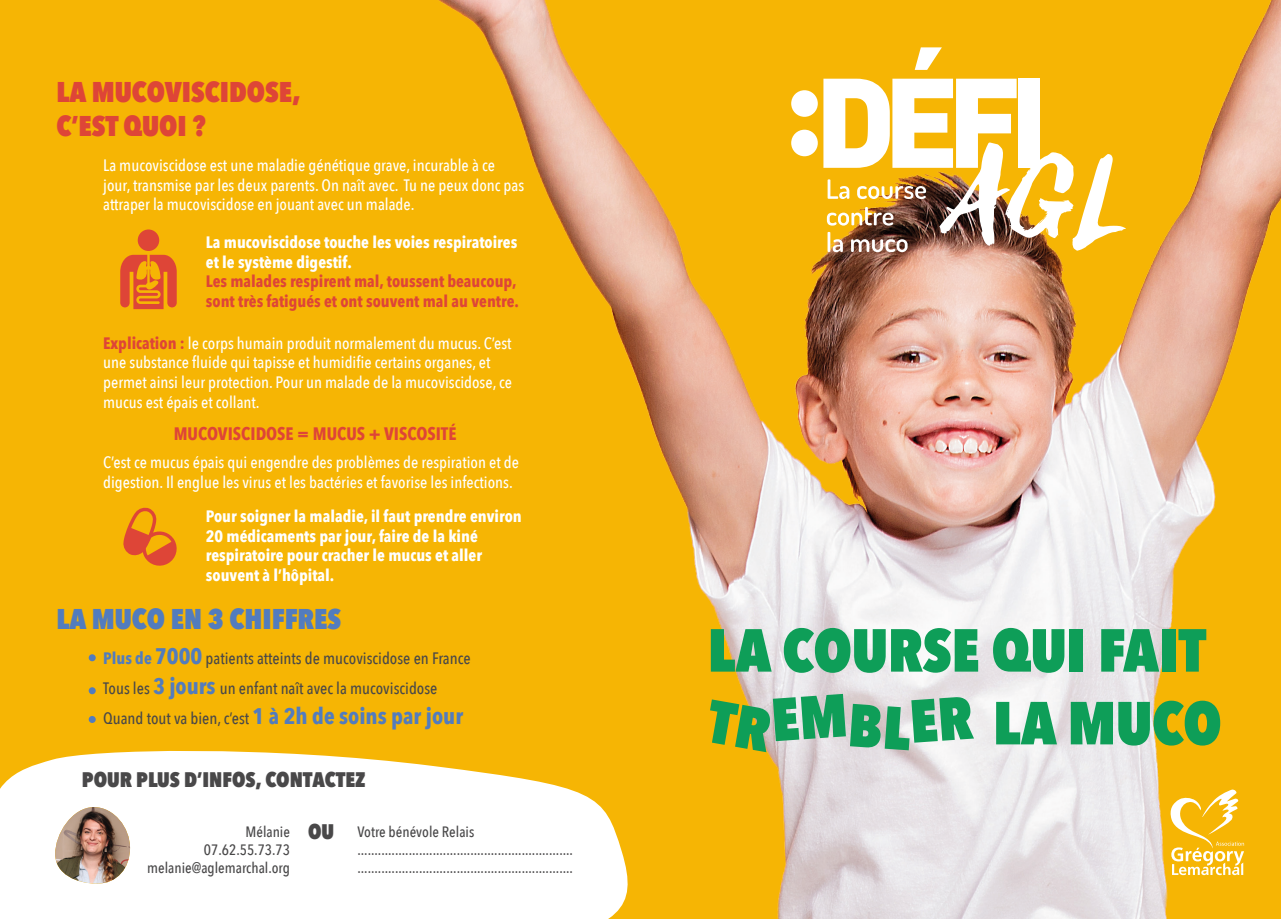
<style>
.page{position:relative;width:1285px;height:919px;background:#fff}
.page>*{position:absolute;margin:0;border:0;box-sizing:border-box;transform-origin:0 0}
.t1{font:800 60px "Avenir Next Condensed";color:#0e9e58}
.t2{font:800 28.5px "Avenir Next Condensed";color:#de4537}
.t3{font:800 28.5px "Avenir Next Condensed";color:#527cbe}
.t4{font:800 21px "Avenir Next Condensed";color:#494849}
.t5{font:700 18px "Avenir Next Condensed";color:#de4537}
.t6{font:500 16.5px/19.8px "Avenir Next Condensed";color:#fff}
.t7{font:700 16.5px/19.8px "Avenir Next Condensed";color:#fff}
.t8{font:500 16.5px "Avenir Next Condensed";color:#494849}
.t9{font:700 16.5px "Avenir Next Condensed";color:#de4537}
.t10{font:500 15px/18px "Avenir Next Condensed";color:#494849}
.s1{font-weight:700;color:#de4537}
.s2{font-weight:700;color:#527cbe}
.s3{font-weight:700;font-size:22.5px;color:#527cbe}
</style>
<div class="page">
<div style="left:0;top:0;width:1280px;height:918px;background:#f6b504"></div>
<img style="left:438px;top:0;width:842px;height:918px">
<svg style="left:0;top:745px;width:639px;height:173px;background:#fdf4da"></svg>
<div style="left:138px;top:229px;width:21px;height:22px;background:#de4537;border-radius:50%"></div>
<svg style="left:120px;top:255px;width:57px;height:54px"></svg>
<svg style="left:123px;top:507px;width:54px;height:59px"></svg>
<div style="left:791px;top:90px;width:26px;height:27px;background:#fff;border-radius:50%"></div>
<div style="left:791px;top:130px;width:26px;height:26px;background:#fff;border-radius:50%"></div>
<svg style="left:823px;top:47px;width:302px;height:205px"></svg>
<svg style="left:1170px;top:789px;width:73px;height:86px"></svg>
<img style="left:55px;top:807px;width:75px;height:76px">
<div style="left:89px;top:654px;width:7px;height:7px;background:#527cbe;border-radius:50%"></div>
<div style="left:89px;top:687px;width:7px;height:7px;background:#527cbe;border-radius:50%"></div>
<div style="left:89px;top:716px;width:7px;height:7px;background:#527cbe;border-radius:50%"></div>
<svg style="left:704px;top:693px;width:269px;height:59px"></svg>
<p class="t2" style="left:56px;top:74px;width:246px">LA MUCOVISCIDOSE,</p>
<p class="t2" style="left:56px;top:108px;width:151px">C’EST QUOI ?</p>
<p class="t6" style="left:103px;top:155px;width:422px">La mucoviscidose est une maladie génétique grave, incurable à ce jour, transmise par les deux parents. On naît avec. Tu ne peux donc pas attraper la mucoviscidose en jouant avec un malade.</p>
<p class="t7" style="left:206px;top:232px;width:313px">La mucoviscidose touche les voies respiratoires</p>
<p class="t7" style="left:206px;top:252px;width:147px">et le système digestif.</p>
<p class="t9" style="left:206px;top:271px;width:312px">Les malades respirent mal, toussent beaucoup,</p>
<p class="t9" style="left:206px;top:291px;width:314px">sont très fatigués et ont souvent mal au ventre.</p>
<p class="t6" style="left:103px;top:333px;width:410px"><span class="s1">Explication :</span> le corps humain produit normalement du mucus. C’est une substance fluide qui tapisse et humidifie certains organes, et permet ainsi leur protection. Pour un malade de la mucoviscidose, ce mucus est épais et collant.</p>
<p class="t5" style="left:174px;top:422px;width:284px">MUCOVISCIDOSE = MUCUS + VISCOSITÉ</p>
<p class="t6" style="left:103px;top:452px;width:417px">C’est ce mucus épais qui engendre des problèmes de respiration et de digestion. Il englue les virus et les bactéries et favorise les infections.</p>
<p class="t7" style="left:206px;top:506px;width:317px">Pour soigner la maladie, il faut prendre environ 20 médicaments par jour, faire de la kiné respiratoire pour cracher le mucus et aller souvent à l’hôpital.</p>
<p class="t3" style="left:56px;top:601px;width:286px">LA MUCO EN 3 CHIFFRES</p>
<p class="t8" style="left:103px;top:648px;width:369px"><span class="s2">Plus de</span> <span class="s3">7000</span> patients atteints de mucoviscidose en France</p>
<p class="t8" style="left:103px;top:678px;width:336px">Tous les <span class="s3">3 jours</span> un enfant naît avec la mucoviscidose</p>
<p class="t8" style="left:103px;top:708px;width:361px">Quand tout va bien, c’est <span class="s3">1 à 2h de soins par jour</span></p>
<p class="t4" style="left:82px;top:766px;width:285px">POUR PLUS D’INFOS, CONTACTEZ</p>
<p class="t4" style="left:308px;top:818px;width:28px">OU</p>
<p class="t10" style="left:245px;top:823px;width:46px">Mélanie</p>
<p class="t10" style="left:204px;top:841px;width:87px">07.62.55.73.73</p>
<p class="t10" style="left:147px;top:859px;width:144px">melanie@aglemarchal.org</p>
<p class="t10" style="left:357px;top:823px;width:118px">Votre bénévole Relais</p>
<p class="t10" style="left:357px;top:841px;width:217px">............................................................... ...............................................................</p>
<p class="t1" style="left:707px;top:613px;width:500px">LA COURSE QUI FAIT</p>
<p class="t1" style="left:992px;top:685px;width:230px">LA MUCO</p>
</div>
